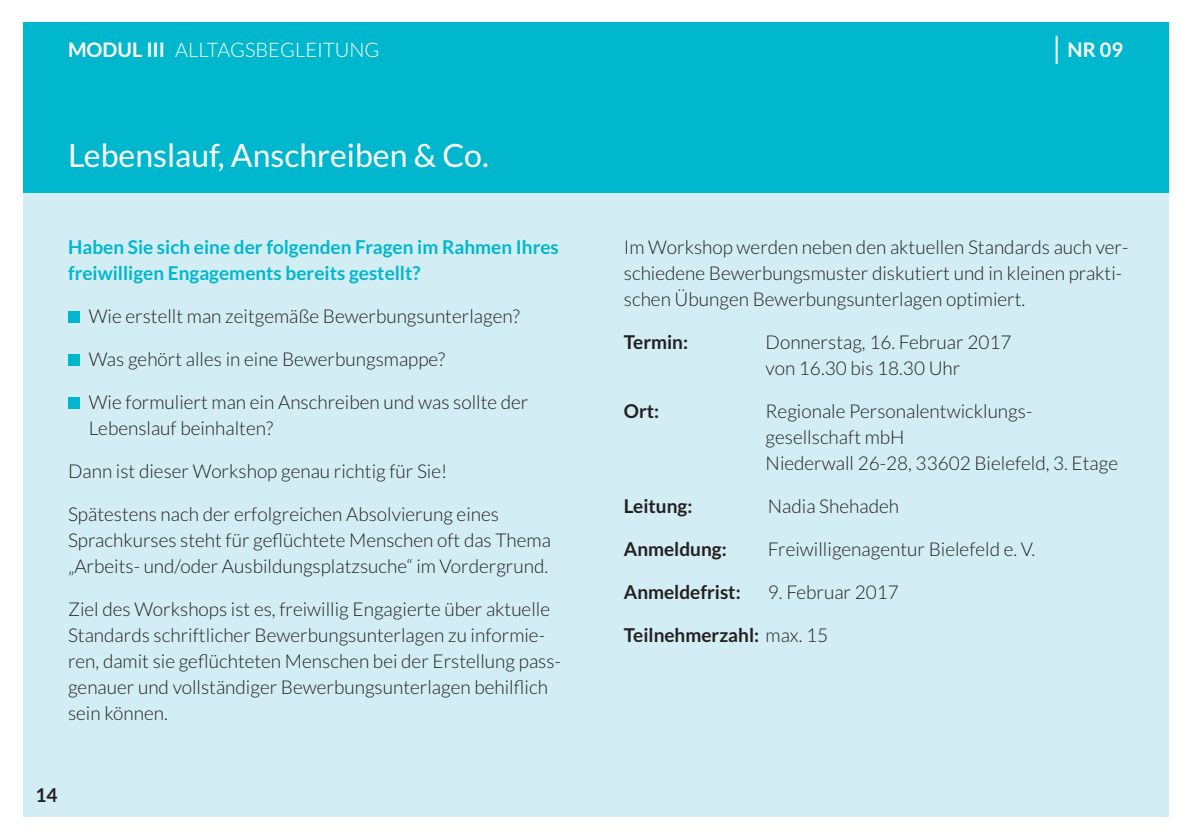
<style>
.page{position:relative;width:1191px;height:840px;background:#fff}
.page>*{position:absolute;margin:0;border:0;box-sizing:border-box;transform-origin:0 0}
.t1{font:32px "Lato";color:#fff}
.t2{font:300 20px "Lato";color:#fff}
.t3{font:700 20px "Lato";color:#fff}
.t4{font:300 19px/26px "Lato";color:#231f20}
.t5{font:700 19px/26px "Lato";color:#00b7ce}
.t6{font:700 19px "Lato";color:#231f20}
.s1{font-weight:700}
.s2{font-size:30px}
.s3{font-weight:300}
</style>
<div class="page">
<div style="left:23px;top:23px;width:1145px;height:793px;background:#d2edf3"></div>
<div style="left:23px;top:23px;width:1145px;height:170px;background:#00b7ce"></div>
<div style="left:68px;top:311px;width:11px;height:11px;background:#00b7ce"></div>
<div style="left:68px;top:354px;width:11px;height:11px;background:#00b7ce"></div>
<div style="left:68px;top:397px;width:11px;height:11px;background:#00b7ce"></div>
<p class="t2" style="left:68px;top:39px;width:313px"><span class="s1">MODUL III</span> ALLTAGSBEGLEITUNG</p>
<p class="t3" style="left:1054px;top:38px;width:70px"><span class="s2">|</span> NR 09</p>
<h1 class="t1" style="left:68px;top:138px;width:422px">Lebenslauf, Anschreiben &amp; Co.</h1>
<p class="t5" style="left:68px;top:233px;width:492px">Haben Sie sich eine der folgenden Fragen im Rahmen Ihres freiwilligen Engagements bereits gestellt?</p>
<p class="t4" style="left:89px;top:303px;width:432px">Wie erstellt man zeitgemäße Bewerbungsunterlagen?</p>
<p class="t4" style="left:89px;top:346px;width:358px">Was gehört alles in eine Bewerbungsmappe?</p>
<p class="t4" style="left:89px;top:389px;width:441px">Wie formuliert man ein Anschreiben und was sollte der<br>Lebenslauf beinhalten?</p>
<p class="t4" style="left:68px;top:458px;width:381px">Dann ist dieser Workshop genau richtig für Sie!</p>
<p class="t4" style="left:68px;top:501px;width:484px">Spätestens nach der erfolgreichen Absolvierung eines<br>Sprachkurses steht für geflüchtete Menschen oft das Thema „Arbeits- und/oder Ausbildungsplatzsuche“ im Vordergrund.</p>
<p class="t4" style="left:68px;top:596px;width:494px">Ziel des Workshops ist es, freiwillig Engagierte über aktuelle Standards schriftlicher Bewerbungsunterlagen zu informie&shy;ren, damit sie geflüchteten Menschen bei der Erstellung pass&shy;genauer und vollständiger Bewerbungsunterlagen behilflich sein können.</p>
<p class="t6" style="left:35px;top:784px;width:24px">14</p>
<p class="t4" style="left:624px;top:234px;width:506px">Im Workshop werden neben den aktuellen Standards auch ver&shy;schiedene Bewerbungsmuster diskutiert und in kleinen prakti&shy;schen Übungen Bewerbungsunterlagen optimiert.</p>
<p class="t6" style="left:624px;top:331px;width:66px">Termin:</p>
<p class="t4" style="left:765px;top:329px;width:247px">Donnerstag, 16. Februar 2017 von 16.30 bis 18.30 Uhr</p>
<p class="t6" style="left:624px;top:400px;width:37px">Ort:</p>
<p class="t4" style="left:765px;top:398px;width:354px">Regionale Personalentwicklungs&shy;gesellschaft mbH<br>Niederwall 26-28, 33602 Bielefeld, 3. Etage</p>
<p class="t6" style="left:624px;top:495px;width:70px">Leitung:</p>
<p class="t4" style="left:768px;top:493px;width:133px">Nadia Shehadeh</p>
<p class="t6" style="left:624px;top:538px;width:104px">Anmeldung:</p>
<p class="t4" style="left:768px;top:536px;width:269px">Freiwilligenagentur Bielefeld e. V.</p>
<p class="t6" style="left:624px;top:581px;width:118px">Anmeldefrist:</p>
<p class="t4" style="left:768px;top:579px;width:133px">9. Februar 2017</p>
<p class="t6" style="left:624px;top:624px;width:206px">Teilnehmerzahl: <span class="s3">max. 15</span></p>
</div>
